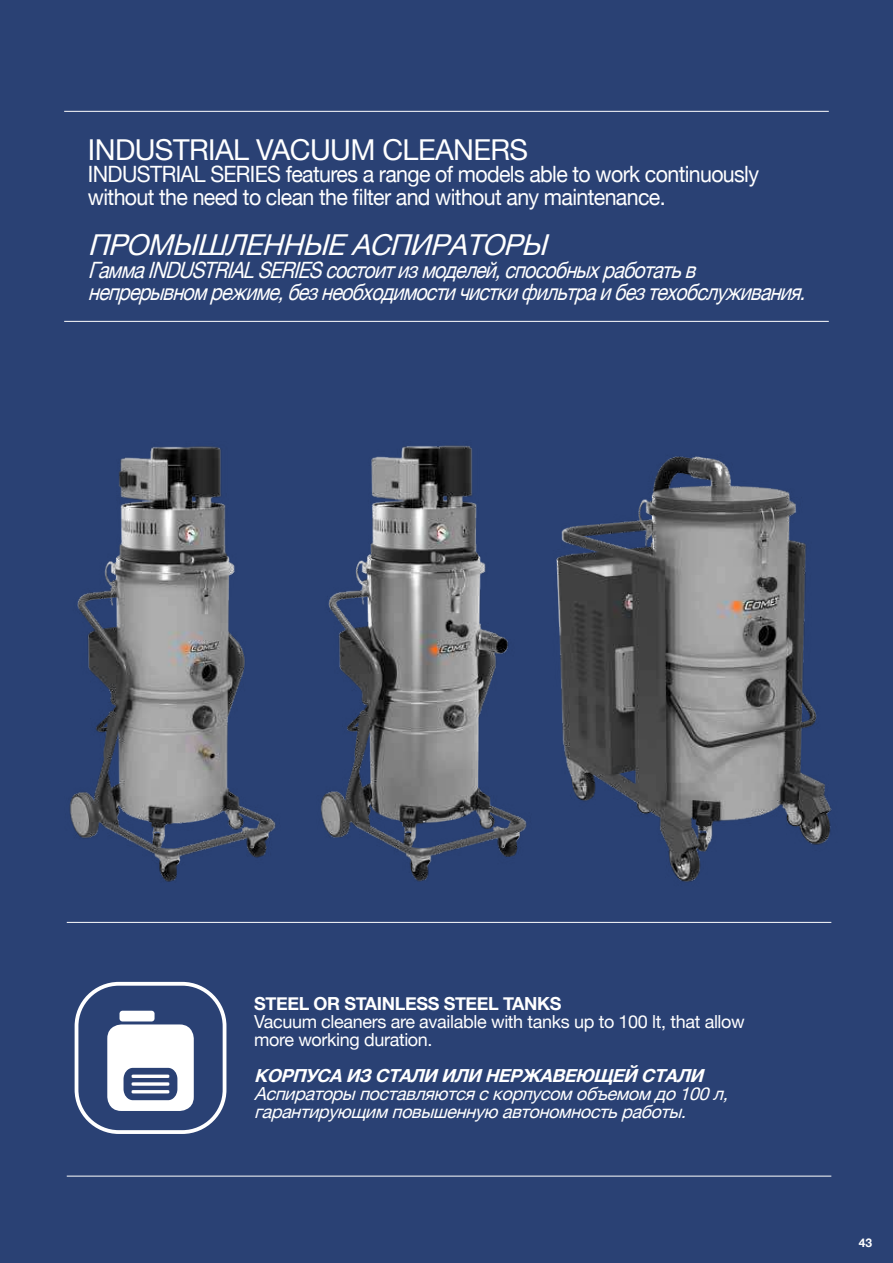
<style>
.page{position:relative;width:893px;height:1263px;background:#2a4174}
.page>*{position:absolute;margin:0;border:0;box-sizing:border-box;transform-origin:0 0}
.t1{font:28.8px "Helvetica Neue";letter-spacing:-.02em;color:#fff}
.t2{font:italic 28.8px "Helvetica Neue";color:#fff}
.t3{font:italic 22.5px/22.5px "Helvetica Neue";color:#fff;scale:.87 1}
.t4{font:22.5px/22.5px "Helvetica Neue";letter-spacing:-.03em;color:#fff;scale:.95 1}
.t5{font:italic 18px/18px "Helvetica Neue";color:#fff}
.t6{font:18px/18px "Helvetica Neue";letter-spacing:-.02em;color:#fff}
.t7{font:italic 700 18px "Helvetica Neue";color:#fff}
.t8{font:700 18px "Helvetica Neue";letter-spacing:-.02em;color:#fff}
.t9{font:700 12px "Helvetica Neue";color:#fff}
</style>
<div class="page">
<hr style="left:64px;top:321px;width:765px;height:1px;background:#fff">
<hr style="left:64px;top:111px;width:765px;height:1px;background:#fff">
<hr style="left:67px;top:922px;width:764px;height:1px;background:#fff">
<hr style="left:67px;top:1176px;width:764px;height:1px;background:#fff">
<div style="left:75px;top:982px;width:151px;height:152px;border:4px solid #fff;border-radius:42px"></div>
<svg style="left:107px;top:1024px;width:87px;height:87px"></svg>
<div style="left:120px;top:1011px;width:35px;height:10px;background:#fff;border-radius:3px"></div>
<img style="left:69px;top:446px;width:207px;height:436px">
<img style="left:321px;top:445px;width:206px;height:437px">
<img style="left:556px;top:456px;width:276px;height:426px">
<p class="t1" style="left:88px;top:129px;width:442px">INDUSTRIAL VACUUM CLEANERS</p>
<p class="t4" style="left:88px;top:164px;width:708px">INDUSTRIAL SERIES features a range of models able to work continuously without the need to clean the filter and without any maintenance.</p>
<p class="t2" style="left:88px;top:224px;width:472px">ПРОМЫШЛЕННЫЕАСПИРАТОРЫ</p>
<p class="t3" style="left:88px;top:260px;width:836px">ГаммаINDUSTRIALSERIESсостоитизмоделей,способныхработатьв непрерывномрежиме,безнеобходимостичисткифильтраибезтехобслуживания.</p>
<p class="t8" style="left:254px;top:990px;width:309px">STEEL OR STAINLESS STEEL TANKS</p>
<p class="t6" style="left:254px;top:1014px;width:492px">Vacuum cleaners are available with tanks up to 100 lt, that allow more working duration.</p>
<p class="t7" style="left:254px;top:1062px;width:458px">КОРПУСАИЗСТАЛИИЛИНЕРЖАВЕЮЩЕЙСТАЛИ</p>
<p class="t5" style="left:254px;top:1086px;width:483px">Аспираторыпоставляютсяскорпусомобъемомдо100л, гарантирующимповышеннуюавтономностьработы.</p>
<p class="t9" style="left:859px;top:1233px;width:15px">43</p>
</div>
